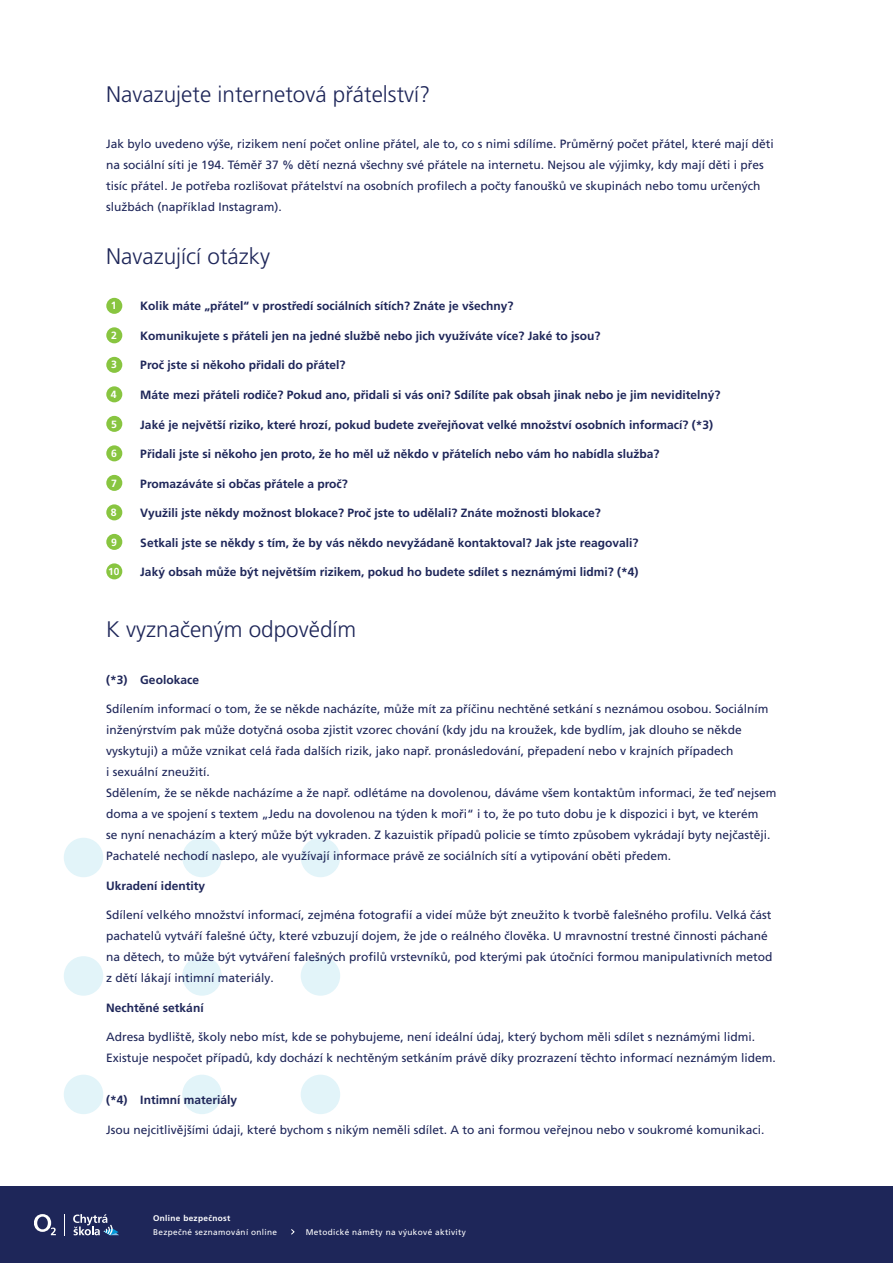
<style>
.page{position:relative;width:893px;height:1263px;background:#fff}
.page>*{position:absolute;margin:0;border:0;box-sizing:border-box;transform-origin:0 0}
.t1{font:300 22.5px "Frutiger LT Pro";color:#1e2659}
.t2{font:12px/21px "Frutiger LT Pro";color:#1e2659}
.t3{font:700 12px "Frutiger LT Pro";color:#1e2659}
.t4{font:700 10.5px "Frutiger LT Pro";color:#fff}
.t5{font:700 10.2px "Frutiger LT Pro";color:#fff}
.t6{font:8.25px "Frutiger LT Pro";letter-spacing:.04em;color:#fff}
.t7{font:700 8.25px "Frutiger LT Pro";letter-spacing:.04em;color:#fff}
</style>
<div class="page">
<div style="left:301px;top:838px;width:39px;height:39px;background:#e2f4f9;border-radius:50%"></div>
<div style="left:182px;top:838px;width:40px;height:39px;background:#e2f4f9;border-radius:50%"></div>
<div style="left:64px;top:838px;width:39px;height:39px;background:#e2f4f9;border-radius:50%"></div>
<div style="left:301px;top:956px;width:39px;height:40px;background:#e2f4f9;border-radius:50%"></div>
<div style="left:182px;top:956px;width:40px;height:40px;background:#e2f4f9;border-radius:50%"></div>
<div style="left:64px;top:956px;width:39px;height:40px;background:#e2f4f9;border-radius:50%"></div>
<div style="left:301px;top:1075px;width:39px;height:39px;background:#e2f4f9;border-radius:50%"></div>
<div style="left:182px;top:1075px;width:40px;height:39px;background:#e2f4f9;border-radius:50%"></div>
<div style="left:64px;top:1075px;width:39px;height:39px;background:#e2f4f9;border-radius:50%"></div>
<div style="left:0;top:1186px;width:893px;height:77px;background:#1e2659"></div>
<svg style="left:291px;top:1229px;width:4px;height:6px"></svg>
<svg style="left:34px;top:1214px;width:22px;height:21px"></svg>
<svg style="left:73px;top:1214px;width:46px;height:21px"></svg>
<svg style="left:64px;top:1214px;width:1px;height:21px"></svg>
<div style="left:106px;top:298px;width:16px;height:16px;background:#88c540;border-radius:50%"></div>
<div style="left:106px;top:327px;width:16px;height:16px;background:#88c540;border-radius:50%"></div>
<div style="left:106px;top:357px;width:16px;height:16px;background:#88c540;border-radius:50%"></div>
<div style="left:106px;top:386px;width:16px;height:16px;background:#88c540;border-radius:50%"></div>
<div style="left:106px;top:416px;width:16px;height:16px;background:#88c540;border-radius:50%"></div>
<div style="left:106px;top:445px;width:16px;height:16px;background:#88c540;border-radius:50%"></div>
<div style="left:106px;top:475px;width:16px;height:16px;background:#88c540;border-radius:50%"></div>
<div style="left:106px;top:504px;width:16px;height:16px;background:#88c540;border-radius:50%"></div>
<div style="left:106px;top:534px;width:16px;height:16px;background:#88c540;border-radius:50%"></div>
<div style="left:106px;top:563px;width:16px;height:16px;background:#88c540;border-radius:50%"></div>
<h1 class="t1" style="left:106px;top:81px;width:326px">Navazujete internetová přátelství?</h1>
<p class="t2" style="left:106px;top:134px;width:669px">Jak bylo uvedeno výše, rizikem není počet online přátel, ale to, co s nimi sdílíme. Průměrný počet přátel, které mají děti na sociální síti je 194. Téměř 37 % dětí nezná všechny své přátele na internetu. Nejsou ale výjimky, kdy mají děti i přes tisíc přátel. Je potřeba rozlišovat přátelství na osobních profilech a počty fanoušků ve skupinách nebo tomu určených službách (například Instagram).</p>
<h1 class="t1" style="left:106px;top:243px;width:165px">Navazující otázky</h1>
<p class="t4" style="left:111px;top:300px;width:7px">1</p>
<p class="t3" style="left:140px;top:299px;width:375px">Kolik máte „přátel“ v prostředí sociálních sítích? Znáte je všechny?</p>
<p class="t4" style="left:111px;top:329px;width:7px">2</p>
<p class="t3" style="left:140px;top:329px;width:462px">Komunikujete s přáteli jen na jedné službě nebo jich využíváte více? Jaké to jsou?</p>
<p class="t4" style="left:111px;top:359px;width:7px">3</p>
<p class="t3" style="left:140px;top:358px;width:207px">Proč jste si někoho přidali do přátel?</p>
<p class="t4" style="left:111px;top:388px;width:7px">4</p>
<p class="t3" style="left:140px;top:388px;width:581px">Máte mezi přáteli rodiče? Pokud ano, přidali si vás oni? Sdílíte pak obsah jinak nebo je jim neviditelný?</p>
<p class="t4" style="left:111px;top:418px;width:7px">5</p>
<p class="t3" style="left:140px;top:417px;width:574px">Jaké je největší riziko, které hrozí, pokud budete zveřejňovat velké množství osobních informací? (*3)</p>
<p class="t4" style="left:111px;top:447px;width:7px">6</p>
<p class="t3" style="left:140px;top:447px;width:521px">Přidali jste si někoho jen proto, že ho měl už někdo v přátelích nebo vám ho nabídla služba?</p>
<p class="t4" style="left:111px;top:477px;width:7px">7</p>
<p class="t3" style="left:140px;top:476px;width:209px">Promazáváte si občas přátele a proč?</p>
<p class="t4" style="left:111px;top:506px;width:7px">8</p>
<p class="t3" style="left:140px;top:506px;width:462px">Využili jste někdy možnost blokace? Proč jste to udělali? Znáte možnosti blokace?</p>
<p class="t4" style="left:111px;top:536px;width:7px">9</p>
<p class="t3" style="left:140px;top:535px;width:499px">Setkali jste se někdy s tím, že by vás někdo nevyžádaně kontaktoval? Jak jste reagovali?</p>
<p class="t5" style="left:108px;top:565px;width:13px">10</p>
<p class="t3" style="left:140px;top:565px;width:500px">Jaký obsah může být největším rizikem, pokud ho budete sdílet s neznámými lidmi? (*4)</p>
<h1 class="t1" style="left:106px;top:616px;width:251px">K vyznačeným odpovědím</h1>
<p class="t3" style="left:106px;top:672px;width:94px">(*3) Geolokace</p>
<p class="t2" style="left:106px;top:698px;width:672px">Sdílením informací o tom, že se někde nacházíte, může mít za příčinu nechtěné setkání s neznámou osobou. Sociálním inženýrstvím pak může dotyčná osoba zjistit vzorec chování (kdy jdu na kroužek, kde bydlím, jak dlouho se někde vyskytuji) a může vznikat celá řada dalších rizik, jako např. pronásledování, přepadení nebo v krajních případech<br>i sexuální zneužití.<br>Sdělením, že se někde nacházíme a že např. odlétáme na dovolenou, dáváme všem kontaktům informaci, že teď nejsem doma a ve spojení s textem „Jedu na dovolenou na týden k moři“ i to, že po tuto dobu je k dispozici i byt, ve kterém<br>se nyní nenacházím a který může být vykraden. Z kazuistik případů policie se tímto způsobem vykrádají byty nejčastěji.<br>Pachatelé nechodí naslepo, ale využívají informace právě ze sociálních sítí a vytipování oběti předem.</p>
<p class="t3" style="left:106px;top:878px;width:100px">Ukradení identity</p>
<p class="t2" style="left:106px;top:904px;width:668px">Sdílení velkého množství informací, zejména fotografií a videí může být zneužito k tvorbě falešného profilu. Velká část pachatelů vytváří falešné účty, které vzbuzují dojem, že jde o reálného člověka. U mravnostní trestné činnosti páchané na dětech, to může být vytváření falešných profilů vrstevníků, pod kterými pak útočníci formou manipulativních metod z dětí lákají intimní materiály.</p>
<p class="t3" style="left:106px;top:1000px;width:99px">Nechtěné setkání</p>
<p class="t2" style="left:106px;top:1026px;width:671px">Adresa bydliště, školy nebo míst, kde se pohybujeme, není ideální údaj, který bychom měli sdílet s neznámými lidmi.<br>Existuje nespočet případů, kdy dochází k nechtěným setkáním právě díky prozrazení těchto informací neznámým lidem.</p>
<p class="t3" style="left:106px;top:1093px;width:132px">(*4) Intimní materiály</p>
<p class="t2" style="left:106px;top:1119px;width:660px">Jsou nejcitlivějšími údaji, které bychom s nikým neměli sdílet. A to ani formou veřejnou nebo v soukromé komunikaci.</p>
<p class="t7" style="left:153px;top:1213px;width:79px">Online bezpečnost</p>
<p class="t6" style="left:153px;top:1227px;width:126px">Bezpečné seznamování online</p>
<p class="t6" style="left:306px;top:1227px;width:162px">Metodické náměty na výukové aktivity</p>
</div>
